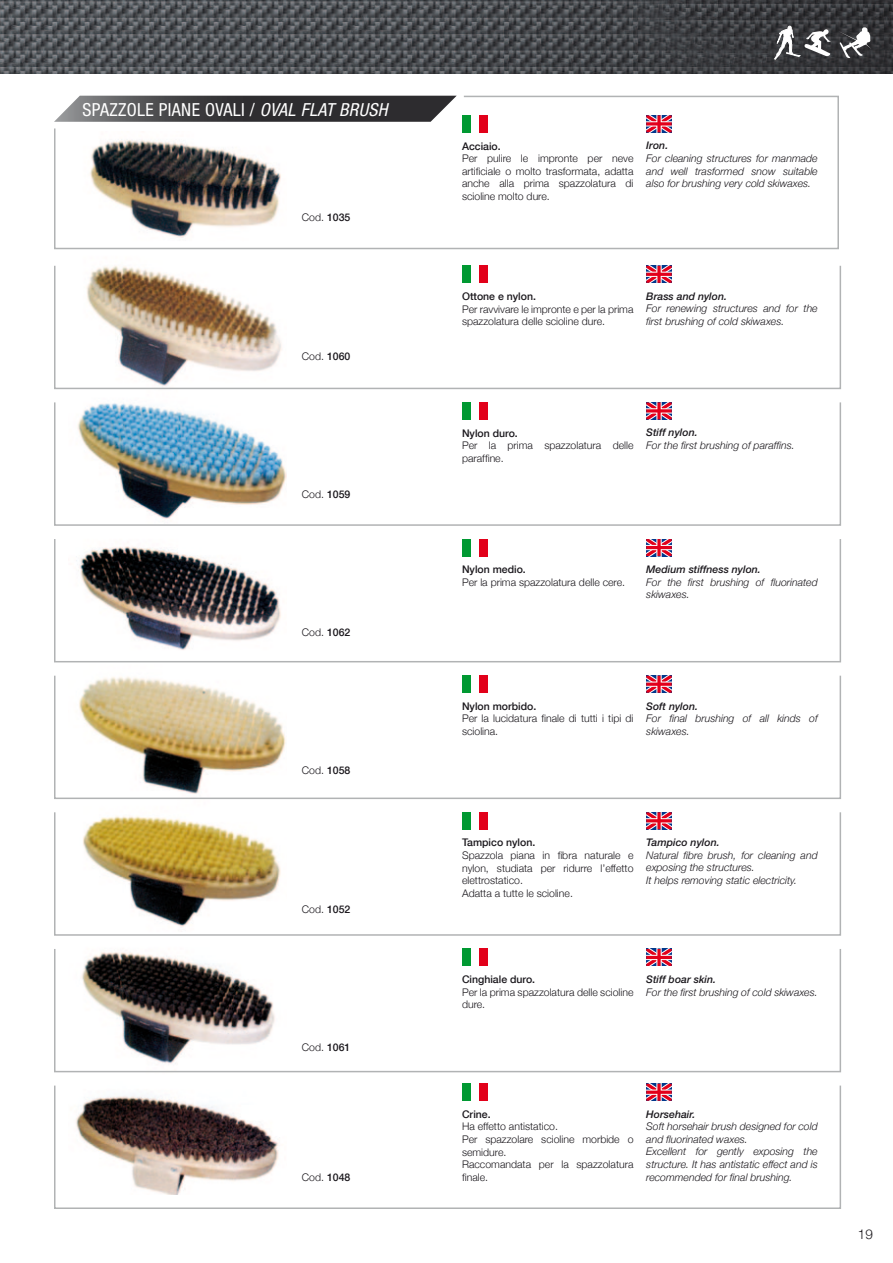
<style>
.page{position:relative;width:893px;height:1263px;background:#fff}
.page>*{position:absolute;margin:0;border:0;box-sizing:border-box;transform-origin:0 0}
.t1{font:condensed 18px "Helvetica Neue";letter-spacing:.02em;color:#fff}
.t2{font:300 13.5px "Helvetica Neue";color:#1a171c}
.t3{font:300 10.5px/12.6px "Helvetica Neue";color:#1a171c}
.t4{font:italic 300 10.5px/12.6px "Helvetica Neue";color:#1a171c}
.t5{font:italic 500 10.5px "Helvetica Neue";color:#1a171c}
.t6{font:500 10.5px "Helvetica Neue";color:#1a171c}
.s1{font-style:italic}
.s2{font-weight:500}
</style>
<div class="page">
<img style="left:0;top:0;width:893px;height:73px">
<img style="left:69px;top:268px;width:218px;height:927px">
<div style="left:462px;top:266px;width:9px;height:17px;background:#009932"></div>
<div style="left:479px;top:266px;width:9px;height:17px;background:#e2001a"></div>
<div style="left:462px;top:402px;width:9px;height:17px;background:#009932"></div>
<div style="left:479px;top:402px;width:9px;height:17px;background:#e2001a"></div>
<div style="left:462px;top:539px;width:9px;height:17px;background:#009932"></div>
<div style="left:479px;top:539px;width:9px;height:17px;background:#e2001a"></div>
<div style="left:462px;top:676px;width:9px;height:17px;background:#009932"></div>
<div style="left:479px;top:676px;width:9px;height:17px;background:#e2001a"></div>
<div style="left:462px;top:812px;width:9px;height:17px;background:#009932"></div>
<div style="left:479px;top:812px;width:9px;height:17px;background:#e2001a"></div>
<div style="left:462px;top:949px;width:9px;height:17px;background:#009932"></div>
<div style="left:479px;top:949px;width:9px;height:17px;background:#e2001a"></div>
<div style="left:462px;top:1084px;width:9px;height:17px;background:#009932"></div>
<div style="left:479px;top:1084px;width:9px;height:17px;background:#e2001a"></div>
<svg style="left:646px;top:268px;width:26px;height:15px"></svg>
<svg style="left:646px;top:405px;width:26px;height:14px"></svg>
<svg style="left:646px;top:541px;width:26px;height:15px"></svg>
<svg style="left:646px;top:678px;width:26px;height:15px"></svg>
<svg style="left:646px;top:814px;width:26px;height:15px"></svg>
<svg style="left:646px;top:951px;width:26px;height:15px"></svg>
<svg style="left:646px;top:1084px;width:26px;height:17px"></svg>
<div style="left:54px;top:265px;width:787px;height:124px;border:2px solid #b1b3b4"></div>
<div style="left:54px;top:402px;width:787px;height:124px;border:2px solid #b1b3b4"></div>
<div style="left:54px;top:538px;width:787px;height:124px;border:2px solid #b1b3b4"></div>
<div style="left:54px;top:675px;width:787px;height:124px;border:2px solid #b1b3b4"></div>
<div style="left:54px;top:811px;width:787px;height:125px;border:2px solid #b1b3b4"></div>
<div style="left:54px;top:948px;width:787px;height:124px;border:2px solid #b1b3b4"></div>
<div style="left:54px;top:1085px;width:787px;height:124px;border:2px solid #b1b3b4"></div>
<svg style="left:54px;top:95px;width:785px;height:155px"></svg>
<svg style="left:54px;top:96px;width:403px;height:26px;background:#4d4d4f"></svg>
<svg style="left:774px;top:26px;width:57px;height:34px"></svg>
<svg style="left:838px;top:27px;width:33px;height:32px"></svg>
<h1 class="t1" style="left:82px;top:99px;width:307px">SPAZZOLE PIANE OVALI / <span class="s1">OVAL FLAT BRUSH</span></h1>
<p class="t3" style="left:302px;top:211px;width:50px">Cod. <span class="s2">1035</span></p>
<p class="t3" style="left:302px;top:349px;width:50px">Cod. <span class="s2">1060</span></p>
<p class="t3" style="left:302px;top:487px;width:50px">Cod. <span class="s2">1059</span></p>
<p class="t3" style="left:302px;top:625px;width:50px">Cod. <span class="s2">1062</span></p>
<p class="t3" style="left:302px;top:764px;width:50px">Cod. <span class="s2">1058</span></p>
<p class="t3" style="left:302px;top:902px;width:50px">Cod. <span class="s2">1052</span></p>
<p class="t3" style="left:302px;top:1040px;width:50px">Cod. <span class="s2">1061</span></p>
<p class="t3" style="left:302px;top:1171px;width:50px">Cod. <span class="s2">1048</span></p>
<p class="t6" style="left:462px;top:137px;width:40px">Acciaio.</p>
<p class="t3" style="left:462px;top:151px;width:173px;text-align:justify">Per pulire le impronte per neve artificiale o molto trasformata, adatta anche alla prima spazzolatura di scioline molto dure.</p>
<p class="t5" style="left:646px;top:139px;width:23px">Iron.</p>
<p class="t4" style="left:646px;top:151px;width:173px;text-align:justify">For cleaning structures for manmade and well trasformed snow suitable also for brushing very cold skiwaxes.</p>
<p class="t6" style="left:462px;top:288px;width:75px">Ottone e nylon.</p>
<p class="t3" style="left:462px;top:302px;width:173px">Per ravvivare le impronte e per la prima spazzolatura delle scioline dure.</p>
<p class="t5" style="left:646px;top:290px;width:82px">Brass and nylon.</p>
<p class="t4" style="left:646px;top:302px;width:173px">For renewing structures and for the first brushing of cold skiwaxes.</p>
<p class="t6" style="left:462px;top:424px;width:57px">Nylon duro.</p>
<p class="t3" style="left:462px;top:438px;width:173px">Per la prima spazzolatura delle paraffine.</p>
<p class="t5" style="left:646px;top:426px;width:53px">Stiff nylon.</p>
<p class="t4" style="left:646px;top:438px;width:150px">For the first brushing of paraffins.</p>
<p class="t6" style="left:462px;top:561px;width:65px">Nylon medio.</p>
<p class="t3" style="left:462px;top:575px;width:165px">Per la prima spazzolatura delle cere.</p>
<p class="t5" style="left:646px;top:563px;width:116px">Medium stiffness nylon.</p>
<p class="t4" style="left:646px;top:575px;width:173px">For the first brushing of fluorinated skiwaxes.</p>
<p class="t6" style="left:462px;top:698px;width:76px">Nylon morbido.</p>
<p class="t3" style="left:462px;top:712px;width:173px">Per la lucidatura finale di tutti i tipi di sciolina.</p>
<p class="t5" style="left:646px;top:700px;width:53px">Soft nylon.</p>
<p class="t4" style="left:646px;top:712px;width:173px">For final brushing of all kinds of skiwaxes.</p>
<p class="t6" style="left:462px;top:834px;width:75px">Tampico nylon.</p>
<p class="t3" style="left:462px;top:848px;width:173px">Spazzola piana in fibra naturale e nylon, studiata per ridurre l’effetto elettrostatico.<br>Adatta a tutte le scioline.</p>
<p class="t5" style="left:646px;top:836px;width:75px">Tampico nylon.</p>
<p class="t4" style="left:646px;top:848px;width:173px">Natural fibre brush, for cleaning and exposing the structures.<br>It helps removing static electricity.</p>
<p class="t6" style="left:462px;top:971px;width:75px">Cinghiale duro.</p>
<p class="t3" style="left:462px;top:985px;width:173px">Per la prima spazzolatura delle scioline dure.</p>
<p class="t5" style="left:646px;top:973px;width:71px">Stiff boar skin.</p>
<p class="t4" style="left:646px;top:985px;width:173px">For the first brushing of cold skiwaxes.</p>
<p class="t6" style="left:462px;top:1106px;width:30px">Crine.</p>
<p class="t3" style="left:462px;top:1120px;width:173px">Ha effetto antistatico.<br>Per spazzolare scioline morbide o semidure.<br>Raccomandata per la spazzolatura finale.</p>
<p class="t5" style="left:646px;top:1108px;width:51px">Horsehair.</p>
<p class="t4" style="left:646px;top:1120px;width:173px">Soft horsehair brush designed for cold and fluorinated waxes.<br>Excellent for gently exposing the structure. It has antistatic effect and is recommended for final brushing.</p>
<p class="t2" style="left:858px;top:1223px;width:17px">19</p>
</div>
